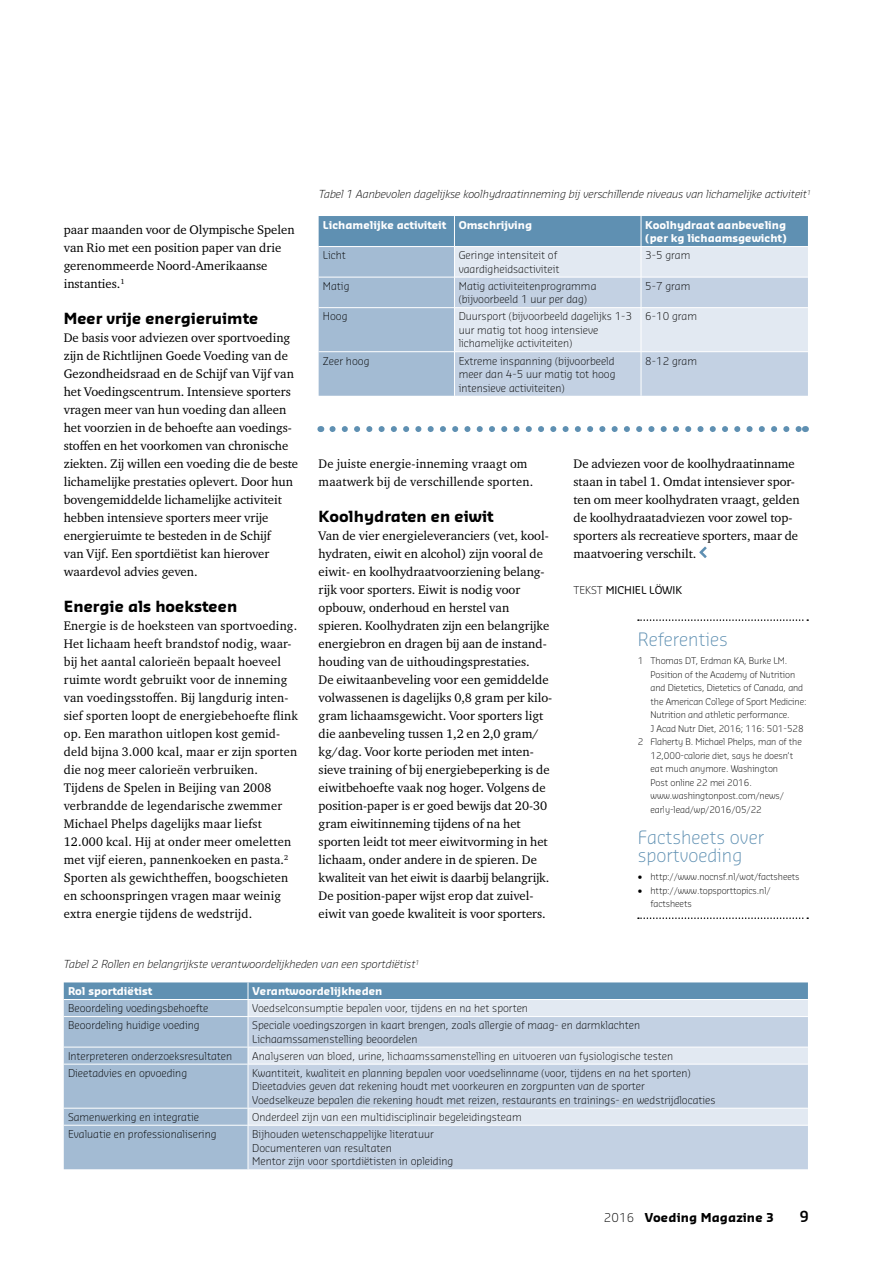
<style>
.page{position:relative;width:893px;height:1263px;background:#fff}
.page>*{position:absolute;margin:0;border:0;box-sizing:border-box;transform-origin:0 0}
.t1{font:300 18px/18px "Sansa Std";color:#5f90b2}
.t2{font:700 15px "Sansa Std";color:#000}
.t3{font:600 15px "Sansa Std";color:#000}
.t4{font:12.75px/18px "Charter ITC Std";color:#000}
.t5{font:700 12px "Sansa Std";letter-spacing:.01em;color:#000}
.t6{font:italic 300 10.8px "Sansa Std";color:#000}
.t7{font:300 10.5px/13.5px "Sansa Std";color:#000}
.t8{font:700 10.5px/13.5px "Sansa Std";color:#fff}
.t9{font:10.5px "Sansa Std";color:#000}
.t10{font:300 9px/13.5px "Sansa Std";letter-spacing:-.01em;color:#000}
.s1{font-weight:300}
</style>
<div class="page">
<svg style="left:699px;top:546px;width:8px;height:12px"></svg>
<svg style="left:332px;top:426px;width:467px;height:6px"></svg>
<svg style="left:319px;top:216px;width:489px;height:180px;background:#b4c8db"></svg>
<hr style="left:454px;top:216px;width:1px;height:30px;background:#fff">
<hr style="left:641px;top:216px;width:1px;height:30px;background:#fff">
<hr style="left:319px;top:246px;width:135px;height:1px;background:#fff">
<hr style="left:454px;top:246px;width:187px;height:1px;background:#fff">
<hr style="left:454px;top:247px;width:1px;height:30px;background:#fff">
<hr style="left:641px;top:246px;width:167px;height:1px;background:#fff">
<hr style="left:641px;top:247px;width:1px;height:30px;background:#fff">
<hr style="left:319px;top:277px;width:135px;height:1px;background:#fff">
<hr style="left:454px;top:277px;width:187px;height:1px;background:#fff">
<hr style="left:454px;top:277px;width:1px;height:30px;background:#fff">
<hr style="left:641px;top:277px;width:167px;height:1px;background:#fff">
<hr style="left:641px;top:277px;width:1px;height:30px;background:#fff">
<hr style="left:319px;top:307px;width:135px;height:1px;background:#fff">
<hr style="left:454px;top:307px;width:187px;height:1px;background:#fff">
<hr style="left:454px;top:308px;width:1px;height:43px;background:#fff">
<hr style="left:641px;top:307px;width:167px;height:1px;background:#fff">
<hr style="left:641px;top:308px;width:1px;height:43px;background:#fff">
<hr style="left:319px;top:351px;width:135px;height:1px;background:#fff">
<hr style="left:454px;top:351px;width:187px;height:1px;background:#fff">
<hr style="left:454px;top:352px;width:1px;height:44px;background:#fff">
<hr style="left:641px;top:351px;width:167px;height:1px;background:#fff">
<hr style="left:641px;top:352px;width:1px;height:44px;background:#fff">
<svg style="left:638px;top:619px;width:170px;height:2px"></svg>
<svg style="left:638px;top:917px;width:170px;height:2px"></svg>
<svg style="left:64px;top:982px;width:744px;height:187px;background:#bbccde"></svg>
<hr style="left:64px;top:1125px;width:184px;height:1px;background:#fff">
<hr style="left:248px;top:1125px;width:560px;height:1px;background:#fff">
<hr style="left:248px;top:1125px;width:1px;height:44px;background:#fff">
<p class="t4" style="left:64px;top:220px;width:232px">paar maanden voor de Olympische Spelen van Rio met een position paper van drie gerenommeerde Noord-Amerikaanse instanties.<sup>1</sup></p>
<p class="t2" style="left:64px;top:309px;width:196px">Meer vrije energieruimte</p>
<p class="t4" style="left:64px;top:328px;width:236px">De basis voor adviezen over sportvoeding zijn de Richtlijnen Goede Voeding van de Gezondheidsraad en de Schijf van Vijf van het Voedingscentrum. Intensieve sporters vragen meer van hun voeding dan alleen het voorzien in de behoefte aan voedings&shy;stoffen en het voorkomen van chronische ziekten. Zij willen een voeding die de beste lichamelijke prestaties oplevert. Door hun bovengemiddelde lichamelijke activiteit hebben intensieve sporters meer vrije energieruimte te besteden in de Schijf<br>van Vijf. Een sportdiëtist kan hierover waardevol advies geven.</p>
<p class="t2" style="left:64px;top:597px;width:175px">Energie als hoeksteen</p>
<p class="t4" style="left:64px;top:616px;width:236px">Energie is de hoeksteen van sportvoeding.<br>Het lichaam heeft brandstof nodig, waar&shy;bij het aantal calorieën bepaalt hoeveel ruimte wordt gebruikt voor de inneming van voedingsstoffen. Bij langdurig inten&shy;sief sporten loopt de energiebehoefte flink op. Een marathon uitlopen kost gemid&shy;deld bijna 3.000 kcal, maar er zijn sporten die nog meer calorieën verbruiken.<br>Tijdens de Spelen in Beijing van 2008 verbrandde de legendarische zwemmer Michael Phelps dagelijks maar liefst 12.000 kcal. Hij at onder meer omeletten met vijf eieren, pannenkoeken en pasta.<sup>2<br></sup>Sporten als gewichtheffen, boogschieten en schoonspringen vragen maar weinig extra energie tijdens de wedstrijd.</p>
<p class="t6" style="left:319px;top:187px;width:494px">Tabel 1 Aanbevolen dagelijkse koolhydraatinneming bij verschillende niveaus van lichamelijke activiteit<sup>1</sup></p>
<p class="t8" style="left:323px;top:218px;width:211px">Lichamelijke activiteit Omschrijving</p>
<p class="t8" style="left:645px;top:218px;width:143px">Koolhydraat aanbeveling (per kg lichaamsgewicht)</p>
<p class="t7" style="left:323px;top:248px;width:24px">Licht</p>
<p class="t7" style="left:459px;top:248px;width:102px">Geringe intensiteit of vaardigheidsactiviteit</p>
<p class="t7" style="left:645px;top:248px;width:47px">3-5 gram</p>
<p class="t7" style="left:323px;top:279px;width:28px">Matig</p>
<p class="t7" style="left:459px;top:279px;width:139px">Matig activiteitenprogramma (bijvoorbeeld 1 uur per dag)</p>
<p class="t7" style="left:645px;top:279px;width:47px">5-7 gram</p>
<p class="t7" style="left:323px;top:309px;width:26px">Hoog</p>
<p class="t7" style="left:459px;top:309px;width:175px">Duursport (bijvoorbeeld dagelijks 1-3 uur matig tot hoog intensieve lichamelijke activiteiten)</p>
<p class="t7" style="left:645px;top:309px;width:53px">6-10 gram</p>
<p class="t7" style="left:323px;top:353px;width:48px">Zeer hoog</p>
<p class="t7" style="left:459px;top:353px;width:158px;text-align:justify">Extreme inspanning (bijvoorbeeld meer dan 4-5 uur matig tot hoog intensieve activiteiten)</p>
<p class="t7" style="left:645px;top:353px;width:53px">8-12 gram</p>
<p class="t4" style="left:319px;top:454px;width:216px">De juiste energie-inneming vraagt om maatwerk bij de verschillende sporten.</p>
<p class="t2" style="left:319px;top:507px;width:176px">Koolhydraten en eiwit</p>
<p class="t4" style="left:319px;top:526px;width:235px">Van de vier energieleveranciers (vet, kool&shy;hydraten, eiwit en alcohol) zijn vooral de eiwit- en koolhydraatvoorziening belang&shy;rijk voor sporters. Eiwit is nodig voor opbouw, onderhoud en herstel van spieren. Koolhydraten zijn een belangrijke energiebron en dragen bij aan de instand&shy;houding van de uithoudingsprestaties.<br>De eiwitaanbeveling voor een gemiddelde volwassenen is dagelijks 0,8 gram per kilo&shy;gram lichaamsgewicht. Voor sporters ligt die aanbeveling tussen 1,2 en 2,0 gram/ kg/dag. Voor korte perioden met inten&shy;sieve training of bij energiebeperking is de eiwitbehoefte vaak nog hoger. Volgens de position-paper is er goed bewijs dat 20-30 gram eiwitinneming tijdens of na het sporten leidt tot meer eiwitvorming in het lichaam, onder andere in de spieren. De kwaliteit van het eiwit is daarbij belangrijk.<br>De position-paper wijst erop dat zuivel&shy;eiwit van goede kwaliteit is voor sporters.</p>
<p class="t4" style="left:573px;top:455px;width:228px">De adviezen voor de koolhydraatinname staan in tabel 1. Omdat intensiever spor&shy;ten om meer koolhydraten vraagt, gelden de koolhydraatadviezen voor zowel top&shy;sporters als recreatieve sporters, maar de maatvoering verschilt.</p>
<p class="t9" style="left:573px;top:583px;width:110px"><span class="s1">TEKST</span> MICHIEL LÖWIK</p>
<h1 class="t1" style="left:638px;top:630px;width:92px">Referenties</h1>
<p class="t10" style="left:638px;top:654px;width:151px">1 Thomas DT, Erdman KA, Burke LM.</p>
<p class="t10" style="left:650px;top:667px;width:146px">Position of the Academy of Nutrition</p>
<p class="t10" style="left:650px;top:681px;width:154px">and Dietetics, Dietetics of Canada, and</p>
<p class="t10" style="left:650px;top:694px;width:157px">the American College of Sport Medicine:</p>
<p class="t10" style="left:650px;top:708px;width:141px">Nutrition and athletic performance.</p>
<p class="t10" style="left:650px;top:721px;width:155px">J Acad Nutr Diet, 2016; 116: 501-528</p>
<p class="t10" style="left:638px;top:735px;width:166px">2 Flaherty B. Michael Phelps, man of the</p>
<p class="t10" style="left:650px;top:748px;width:144px">12,000-calorie diet, says he doesn’t</p>
<p class="t10" style="left:650px;top:762px;width:129px">eat much anymore. Washington</p>
<p class="t10" style="left:650px;top:775px;width:103px">Post online 22 mei 2016.</p>
<p class="t10" style="left:650px;top:789px;width:135px">www.washingtonpost.com/news/</p>
<p class="t10" style="left:650px;top:802px;width:113px">early-lead/wp/2016/05/22</p>
<h1 class="t1" style="left:638px;top:828px;width:128px">Factsheets over sportvoeding</h1>
<p class="t10" style="left:638px;top:869px;width:163px">• http://www.nocnsf.nl/wot/factsheets</p>
<p class="t10" style="left:650px;top:883px;width:122px;text-indent:-13px">• http://www.topsporttopics.nl/ factsheets</p>
<p class="t6" style="left:64px;top:957px;width:357px">Tabel 2 Rollen en belangrijkste verantwoordelijkheden van een sportdiëtist<sup>1</sup></p>
<p class="t8" style="left:68px;top:984px;width:86px">Rol sportdiëtist</p>
<p class="t8" style="left:252px;top:984px;width:132px">Verantwoordelijkheden</p>
<p class="t7" style="left:68px;top:1001px;width:142px">Beoordeling voedingsbehoefte</p>
<p class="t7" style="left:252px;top:1001px;width:277px">Voedselconsumptie bepalen voor, tijdens en na het sporten</p>
<p class="t7" style="left:68px;top:1018px;width:133px">Beoordeling huidige voeding</p>
<p class="t7" style="left:252px;top:1018px;width:389px">Speciale voedingszorgen in kaart brengen, zoals allergie of maag- en darmklachten<br>Lichaamssamenstelling beoordelen</p>
<p class="t7" style="left:68px;top:1049px;width:166px">Interpreteren onderzoeksresultaten</p>
<p class="t7" style="left:252px;top:1049px;width:422px">Analyseren van bloed, urine, lichaamssamenstelling en uitvoeren van fysiologische testen</p>
<p class="t7" style="left:68px;top:1066px;width:121px">Dieetadvies en opvoeding</p>
<p class="t7" style="left:252px;top:1066px;width:465px">Kwantiteit, kwaliteit en planning bepalen voor voedselinname (voor, tijdens en na het sporten)<br>Dieetadvies geven dat rekening houdt met voorkeuren en zorgpunten van de sporter<br>Voedselkeuze bepalen die rekening houdt met reizen, restaurants en trainings- en wedstrijdlocaties</p>
<p class="t7" style="left:68px;top:1110px;width:132px">Samenwerking en integratie</p>
<p class="t7" style="left:252px;top:1110px;width:271px">Onderdeel zijn van een multidisciplinair begeleidingsteam</p>
<p class="t7" style="left:68px;top:1127px;width:150px">Evaluatie en professionalisering</p>
<p class="t7" style="left:252px;top:1127px;width:203px">Bijhouden wetenschappelijke literatuur<br>Documenteren van resultaten<br>Mentor zijn voor sportdiëtisten in opleiding</p>
<p class="t5" style="left:604px;top:1210px;width:171px"><span class="s1">2016</span> Voeding Magazine 3</p>
<p class="t3" style="left:799px;top:1206px;width:11px">9</p>
</div>
